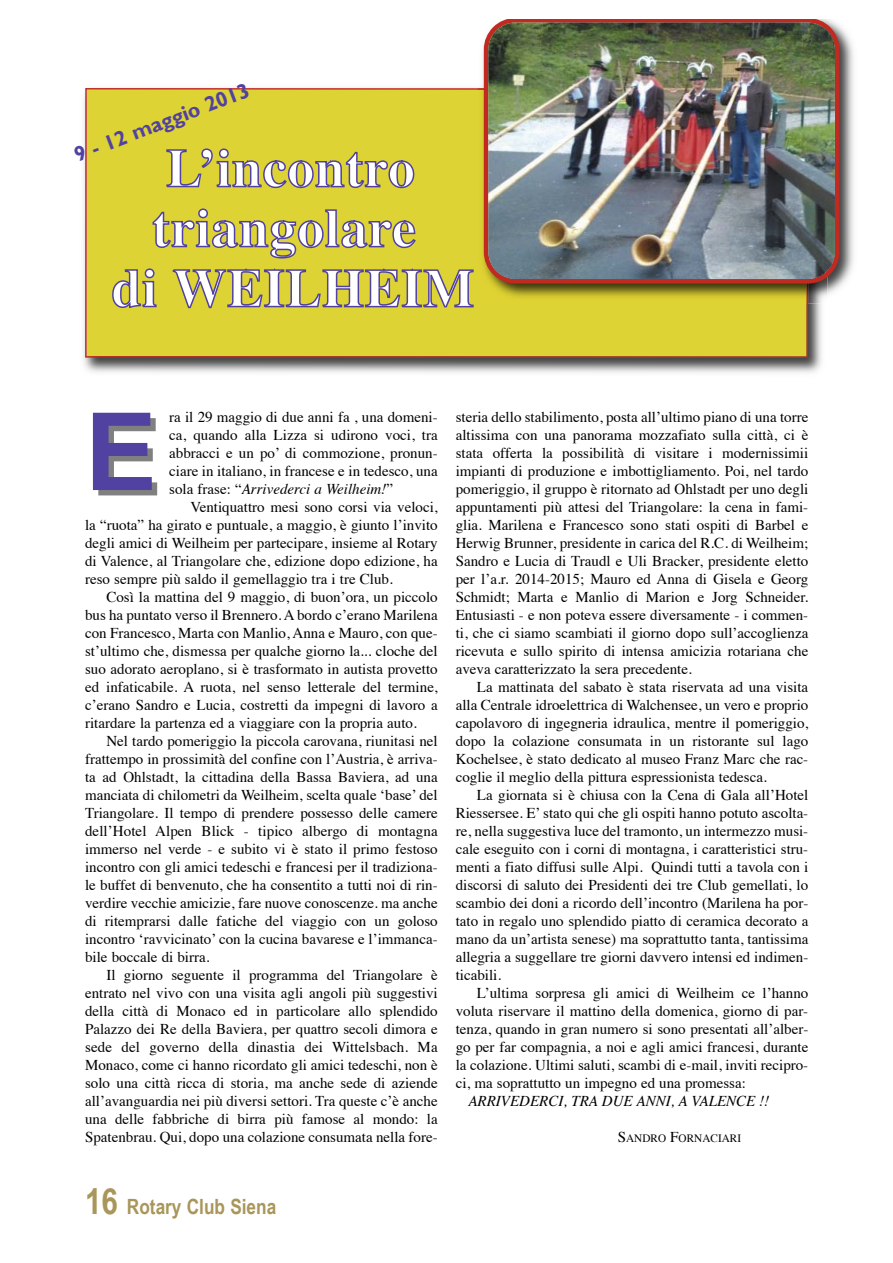
<style>
.page{position:relative;width:893px;height:1263px;background:#fff}
.page>*{position:absolute;margin:0;border:0;box-sizing:border-box;transform-origin:0 0}
.t1{font:700 108px "Arial";color:#5141a1}
.t2{font:700 21px "Arial Narrow";color:#a9965a}
.t3{font:700 21px "Gill Sans";color:#5141a1}
.t4{font:15px/18px "Times";color:#000;text-align:justify}
.t5{font:italic 15px "Times";color:#000}
.t6{font:11.25px "Times";color:#000}
.s1{font-style:italic}
.s2{font-size:36px}
.s3{font-size:15px}
</style>
<div class="page">
<img style="left:83px;top:96px;width:739px;height:277px">
<div style="left:87px;top:90px;width:719px;height:267px;background:#ded334"></div>
<svg style="left:166px;top:148px;width:249px;height:41px"></svg>
<svg style="left:152px;top:208px;width:264px;height:51px"></svg>
<svg style="left:112px;top:268px;width:362px;height:41px"></svg>
<div style="left:85px;top:88px;width:723px;height:270px;border:2px solid #c02a20"></div>
<img style="left:480px;top:26px;width:374px;height:277px">
<img style="left:477px;top:88px;width:331px;height:215px">
<svg style="left:484px;top:19px;width:355px;height:265px;background:#b83e30"></svg>
<img style="left:488px;top:23px;width:347px;height:256px">
<h2 class="t3" style="left:71px;top:144px;width:187px;rotate:-21deg">9 - 12 maggio 2013</h2>
<p class="t4" style="left:169px;top:409px;width:270px">ra il 29 maggio di due anni fa , una domeni&shy;ca, quando alla Lizza si udirono voci, tra abbracci e un po’ di commozione, pronun&shy;ciare in italiano, in francese e in tedesco, una sola frase: “<span class="s1">Arrivederci a Weilheim!</span>”</p>
<p class="t4" style="left:85px;top:499px;width:354px;text-indent:105px">Ventiquattro mesi sono corsi via veloci, la “ruota” ha girato e puntuale, a maggio, è giunto l’invito degli amici di Weilheim per partecipare, insieme al Rotary di Valence, al Triangolare che, edizione dopo edizione, ha reso sempre più saldo il gemellaggio tra i tre Club.</p>
<p class="t4" style="left:85px;top:589px;width:354px;text-indent:21px">Così la mattina del 9 maggio, di buon’ora, un piccolo bus ha puntato verso il Brennero. A bordo c’erano Marilena con Francesco, Marta con Manlio, Anna e Mauro, con que&shy;st’ultimo che, dismessa per qualche giorno la... cloche del suo adorato aeroplano, si è trasformato in autista provetto ed infaticabile. A ruota, nel senso letterale del termine, c’erano Sandro e Lucia, costretti da impegni di lavoro a ritardare la partenza ed a viaggiare con la propria auto.</p>
<p class="t4" style="left:85px;top:733px;width:354px;text-indent:21px">Nel tardo pomeriggio la piccola carovana, riunitasi nel frattempo in prossimità del confine con l’Austria, è arriva&shy;ta ad Ohlstadt, la cittadina della Bassa Baviera, ad una manciata di chilometri da Weilheim, scelta quale ‘base’ del Triangolare. Il tempo di prendere possesso delle camere dell’Hotel Alpen Blick - tipico albergo di montagna immerso nel verde - e subito vi è stato il primo festoso incontro con gli amici tedeschi e francesi per il tradiziona&shy;le buffet di benvenuto, che ha consentito a tutti noi di rin&shy;verdire vecchie amicizie, fare nuove conoscenze. ma anche di ritemprarsi dalle fatiche del viaggio con un goloso incontro ‘ravvicinato’ con la cucina bavarese e l’immanca&shy;bile boccale di birra.</p>
<p class="t4" style="left:85px;top:967px;width:354px;text-indent:21px">Il giorno seguente il programma del Triangolare è entrato nel vivo con una visita agli angoli più suggestivi della città di Monaco ed in particolare allo splendido Palazzo dei Re della Baviera, per quattro secoli dimora e sede del governo della dinastia dei Wittelsbach. Ma Monaco, come ci hanno ricordato gli amici tedeschi, non è solo una città ricca di storia, ma anche sede di aziende all’avanguardia nei più diversi settori. Tra queste c’è anche una delle fabbriche di birra più famose al mondo: la Spatenbrau. Qui, dopo una colazione consumata nella fore-</p>
<h1 class="t1" style="left:85px;top:392px;width:74px">E</h1>
<h2 class="t2" style="left:85px;top:1194px;width:193px"><span class="s2">16</span> Rotary Club Siena</h2>
<p class="t4" style="left:455px;top:409px;width:354px">steria dello stabilimento, posta all’ultimo piano di una torre altissima con una panorama mozzafiato sulla città, ci è stata offerta la possibilità di visitare i modernissimii impianti di produzione e imbottigliamento. Poi, nel tardo pomeriggio, il gruppo è ritornato ad Ohlstadt per uno degli appuntamenti più attesi del Triangolare: la cena in fami&shy;glia. Marilena e Francesco sono stati ospiti di Barbel e Herwig Brunner, presidente in carica del R.C. di Weilheim; Sandro e Lucia di Traudl e Uli Bracker, presidente eletto per l’a.r. 2014-2015; Mauro ed Anna di Gisela e Georg Schmidt; Marta e Manlio di Marion e Jorg Schneider.<br>Entusiasti - e non poteva essere diversamente - i commen&shy;ti, che ci siamo scambiati il giorno dopo sull’accoglienza ricevuta e sullo spirito di intensa amicizia rotariana che aveva caratterizzato la sera precedente.</p>
<p class="t4" style="left:455px;top:679px;width:354px;text-indent:21px">La mattinata del sabato è stata riservata ad una visita alla Centrale idroelettrica di Walchensee, un vero e proprio capolavoro di ingegneria idraulica, mentre il pomeriggio, dopo la colazione consumata in un ristorante sul lago Kochelsee, è stato dedicato al museo Franz Marc che rac&shy;coglie il meglio della pittura espressionista tedesca.</p>
<p class="t4" style="left:455px;top:787px;width:354px;text-indent:21px">La giornata si è chiusa con la Cena di Gala all’Hotel Riessersee. E’ stato qui che gli ospiti hanno potuto ascolta&shy;re, nella suggestiva luce del tramonto, un intermezzo musi&shy;cale eseguito con i corni di montagna, i caratteristici stru&shy;menti a fiato diffusi sulle Alpi. Quindi tutti a tavola con i discorsi di saluto dei Presidenti dei tre Club gemellati, lo scambio dei doni a ricordo dell’incontro (Marilena ha por&shy;tato in regalo uno splendido piatto di ceramica decorato a mano da un’artista senese) ma soprattutto tanta, tantissima allegria a suggellare tre giorni davvero intensi ed indimen&shy;ticabili.</p>
<p class="t4" style="left:455px;top:985px;width:354px;text-indent:21px">L’ultima sorpresa gli amici di Weilheim ce l’hanno voluta riservare il mattino della domenica, giorno di par&shy;tenza, quando in gran numero si sono presentati all’alber&shy;go per far compagnia, a noi e agli amici francesi, durante la colazione. Ultimi saluti, scambi di e-mail, inviti recipro&shy;ci, ma soprattutto un impegno ed una promessa:</p>
<p class="t5" style="left:468px;top:1095px;width:302px">ARRIVEDERCI, TRA DUE ANNI, A VALENCE !!</p>
<p class="t6" style="left:617px;top:1134px;width:125px"><span class="s3">S</span>ANDRO <span class="s3">F</span>ORNACIARI</p>
</div>
